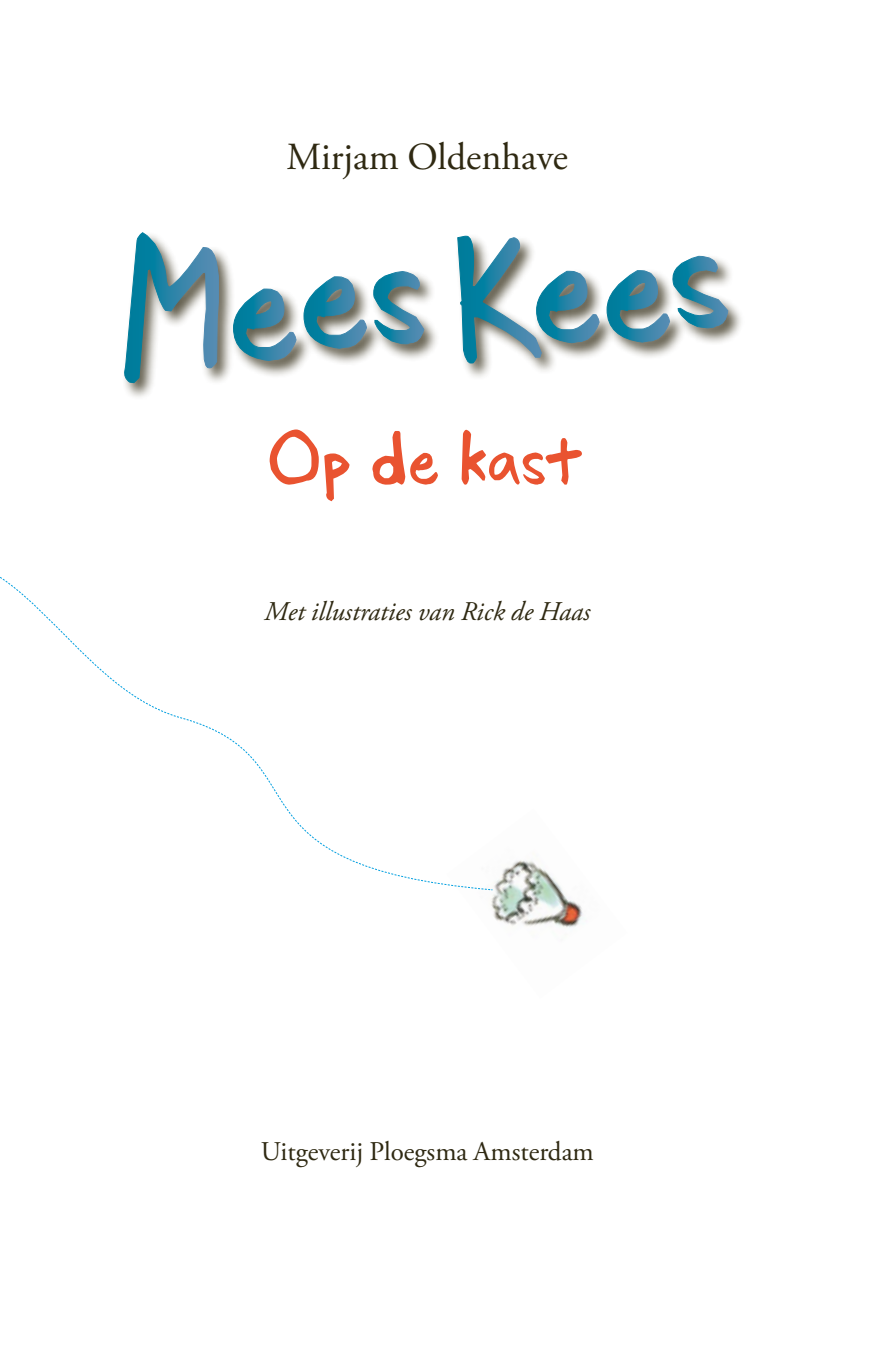
<style>
.page{position:relative;width:893px;height:1372px;background:#fff}
.page>*{position:absolute;margin:0;border:0;box-sizing:border-box;transform-origin:0 0}
.kop{font:81px "MK Arenzi";letter-spacing:.02em;color:#e95330}
.plat_ni{font:38.25px "Adobe Garamond Pro";color:#2f2912}
.plat_ni-2{font:italic 27px "Adobe Garamond Pro";color:#2f2912}
.plat_ni-3{font:27px "Adobe Garamond Pro";color:#2f2912}
</style>
<div class="page">
<div style="left:122px;top:230px;width:623px;height:170px;background:#2f2912;opacity:.75"></div>
<svg style="left:493px;top:235px;width:107px;height:128px"></svg>
<svg style="left:606px;top:256px;width:122px;height:87px"></svg>
<img style="left:489px;top:860px;width:94px;height:68px">
<svg style="left:0;top:230px;width:493px;height:660px"></svg>
<p class="plat_ni" style="left:287px;top:134px;width:283px">Mirjam Oldenhave</p>
<p class="kop" style="left:270px;top:413px;width:317px">Op de kast</p>
<p class="plat_ni-2" style="left:265px;top:595px;width:327px">Met illustraties van Rick de Haas</p>
<p class="plat_ni-3" style="left:261px;top:1135px;width:335px">Uitgeverij Ploegsma Amsterdam</p>
</div>
